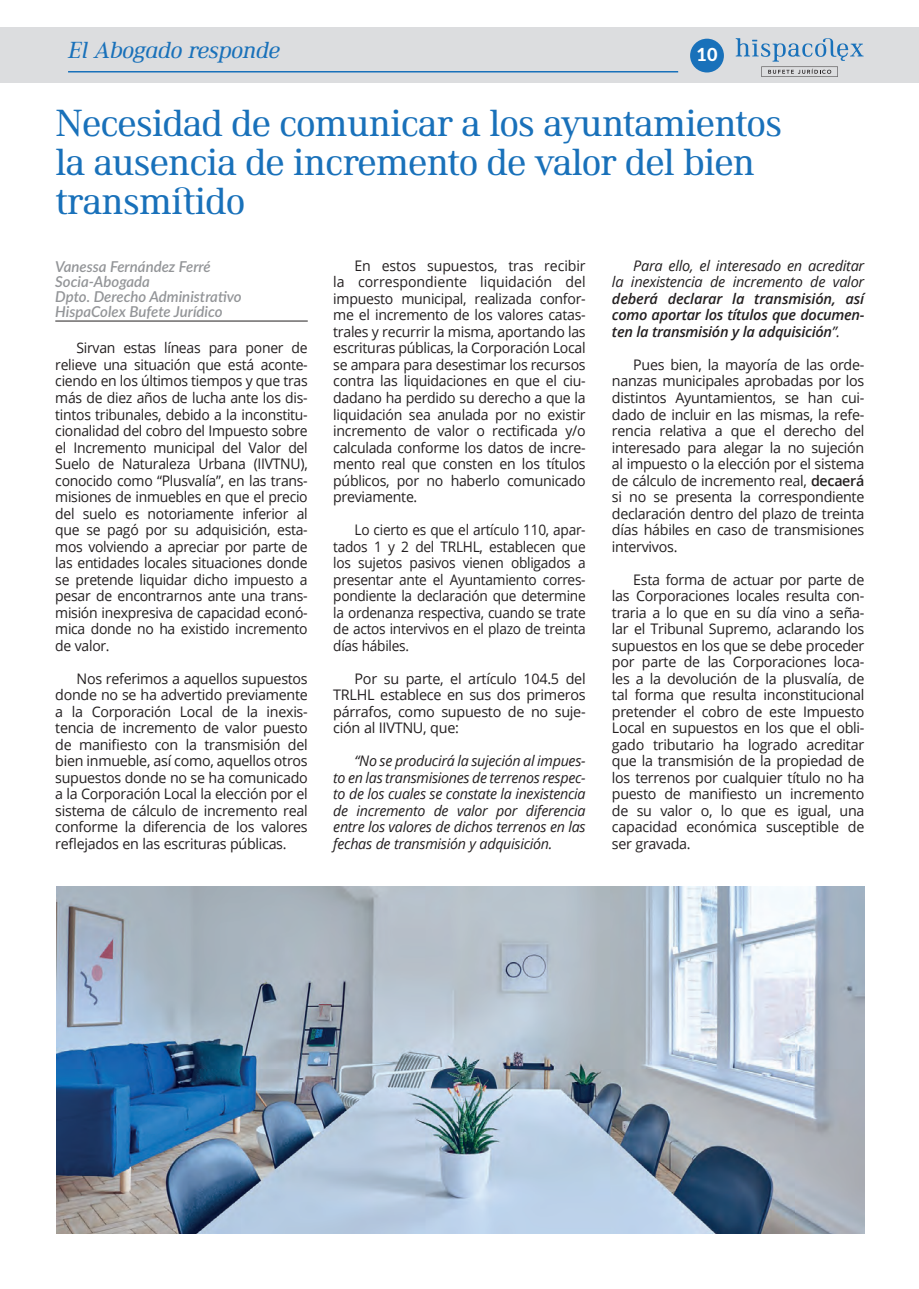
<style>
.page{position:relative;width:919px;height:1289px;background:#fff}
.page>*{position:absolute;margin:0;border:0;box-sizing:border-box;transform-origin:0 0}
.t1{font:39px/39px "Ethos";letter-spacing:-.03em;color:#1971ba}
.t2{font:italic 24px "Ethos";letter-spacing:-.03em;color:#1971ba}
.t3{font:800 18px "Lato";color:#fff}
.t4{font:italic 600 15px/15px "Lato";color:#939598}
.t5{font:14.55px/16.5px "Open Sans";letter-spacing:-.02em;color:#231f20;text-align:justify}
.t6{font:14.55px/16.5px "Open Sans";letter-spacing:-.02em;color:#231f20;text-align:justify;scale:.96 1}
.t7{font:italic 14.55px/16.5px "Open Sans";letter-spacing:-.02em;color:#231f20;text-align:justify}
.t8{font:14.55px/16.5px "Open Sans";letter-spacing:-.02em;color:#231f20;text-align:justify;scale:.94 1}
.t9{font:italic 600 14.55px/16.5px "Open Sans";letter-spacing:-.02em;color:#231f20;text-align:justify}
.s1{font-weight:400}
.s2{font-weight:600}
</style>
<div class="page">
<div style="left:906px;top:28px;width:12px;height:55px;background:#dcdddf"></div>
<div style="left:0;top:28px;width:906px;height:55px;background:#dcdddf"></div>
<svg style="left:735px;top:38px;width:128px;height:39px"></svg>
<div style="left:690px;top:39px;width:33px;height:33px;background:#1971ba;border-radius:50%"></div>
<hr style="left:68px;top:71px;width:610px;height:1px;background:#1971ba">
<img style="left:56px;top:886px;width:808px;height:347px">
<hr style="left:55px;top:321px;width:253px;height:1px;background:#231f20">
<h2 class="t2" style="left:68px;top:36px;width:214px">El Abogado responde</h2>
<p class="t3" style="left:696px;top:41px;width:22px">10</p>
<h1 class="t1" style="left:55px;top:103px;width:728px">Necesidad de comunicar a los ayuntamientos la ausencia de incremento de valor del bien transmitido</h1>
<p class="t4" style="left:55px;top:258px;width:188px">Vanessa Fernández Ferré<br>Socia-Abogada<br>Dpto. Derecho Administrativo<br>HispaColex Bufete Jurídico</p>
<p class="t6" style="left:55px;top:339px;width:264px;text-indent:21px">Sirvan estas líneas para poner de relieve una situación que está aconte&shy;ciendo en los últimos tiempos y que tras más de diez años de lucha ante los dis&shy;tintos tribunales, debido a la inconstitu&shy;cionalidad del cobro del Impuesto sobre el Incremento municipal del Valor del Suelo de Naturaleza Urbana (IIVTNU), conocido como “Plusvalía”, en las trans&shy;misiones de inmuebles en que el precio del suelo es notoriamente inferior al que se pagó por su adquisición, esta&shy;mos volviendo a apreciar por parte de las entidades locales situaciones donde se pretende liquidar dicho impuesto a pesar de encontrarnos ante una trans&shy;misión inexpresiva de capacidad econó&shy;mica donde no ha existido incremento de valor.</p>
<p class="t5" style="left:55px;top:669px;width:254px;text-indent:21px">Nos referimos a aquellos supuestos donde no se ha advertido previamente a la Corporación Local de la inexis&shy;tencia de incremento de valor puesto de manifiesto con la transmisión del bien inmueble, así como, aquellos otros supuestos donde no se ha comunicado a la Corporación Local la elección por el sistema de cálculo de incremento real conforme la diferencia de los valores reflejados en las escrituras públicas.</p>
<p class="t5" style="left:333px;top:257px;width:254px;text-indent:21px">En estos supuestos, tras recibir la correspondiente liquidación del impuesto municipal, realizada confor&shy;me el incremento de los valores catas&shy;trales y recurrir la misma, aportando las escrituras públicas, la Corporación Local se ampara para desestimar los recursos contra las liquidaciones en que el ciu&shy;dadano ha perdido su derecho a que la liquidación sea anulada por no existir incremento de valor o rectificada y/o calculada conforme los datos de incre&shy;mento real que consten en los títulos públicos, por no haberlo comunicado previamente.</p>
<p class="t8" style="left:333px;top:521px;width:270px;text-indent:21px">Lo cierto es que el artículo 110, apar&shy;tados 1 y 2 del TRLHL, establecen que los sujetos pasivos vienen obligados a presentar ante el Ayuntamiento corres&shy;pondiente la declaración que determine la ordenanza respectiva, cuando se trate de actos intervivos en el plazo de treinta días hábiles.</p>
<p class="t5" style="left:333px;top:669px;width:254px;text-indent:21px">Por su parte, el artículo 104.5 del TRLHL establece en sus dos primeros párrafos, como supuesto de no suje&shy;ción al IIVTNU, que:</p>
<p class="t7" style="left:333px;top:752px;width:254px;text-indent:21px">“No se producirá la sujeción al impues&shy;to en las transmisiones de terrenos respec&shy;to de los cuales se constate la inexistencia de incremento de valor por diferencia entre los valores de dichos terrenos en las fechas de transmisión y adquisición.</p>
<p class="t7" style="left:612px;top:257px;width:254px;text-align:right">Para ello, el interesado en acreditar<br>la inexistencia de incremento de valor</p>
<p class="t9" style="left:612px;top:290px;width:254px">deberá declarar la transmisión, así como aportar los títulos que documen&shy;ten la transmisión y la adquisición<span class="s1">”.</span></p>
<p class="t5" style="left:612px;top:356px;width:254px;text-indent:21px">Pues bien, la mayoría de las orde&shy;nanzas municipales aprobadas por los distintos Ayuntamientos, se han cui&shy;dado de incluir en las mismas, la refe&shy;rencia relativa a que el derecho del interesado para alegar la no sujeción al impuesto o la elección por el sistema de cálculo de incremento real, <span class="s2">decaerá </span>si no se presenta la correspondiente declaración dentro del plazo de treinta días hábiles en caso de transmisiones intervivos.</p>
<p class="t5" style="left:612px;top:570px;width:254px;text-indent:21px">Esta forma de actuar por parte de las Corporaciones locales resulta con&shy;traria a lo que en su día vino a seña&shy;lar el Tribunal Supremo, aclarando los supuestos en los que se debe proceder por parte de las Corporaciones loca&shy;les a la devolución de la plusvalía, de tal forma que resulta inconstitucional pretender el cobro de este Impuesto Local en supuestos en los que el obli&shy;gado tributario ha logrado acreditar que la transmisión de la propiedad de los terrenos por cualquier título no ha puesto de manifiesto un incremento de su valor o, lo que es igual, una capacidad económica susceptible de ser gravada.</p>
</div>
